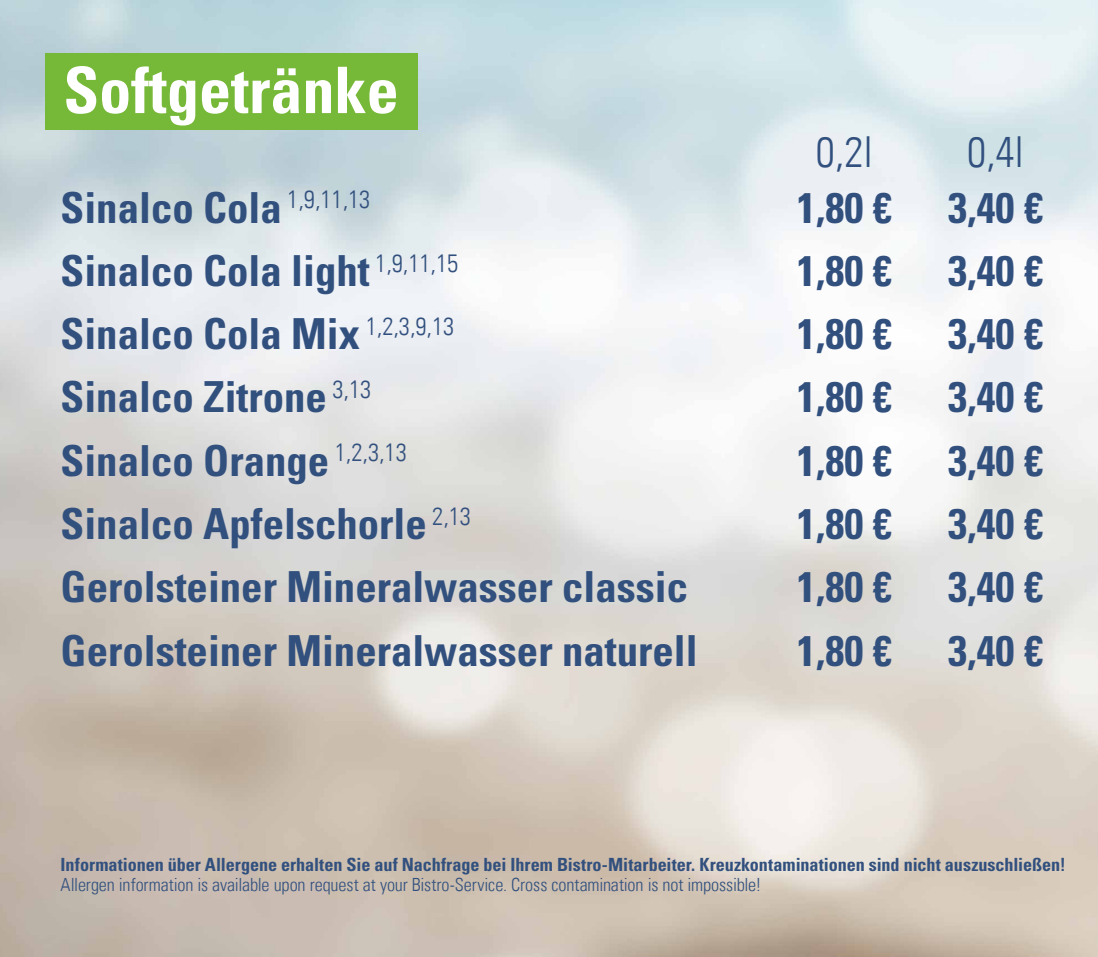
<style>
.page{position:relative;width:1098px;height:957px;background:#fff}
.page>*{position:absolute;margin:0;border:0;box-sizing:border-box;transform-origin:0 0}
.t1{font:700 condensed 64.12px "Univers LT Std";color:#fff}
.t2{font:700 condensed 42.75px "Univers LT Std";color:#32507e}
.t3{font:300 condensed 42.75px "Univers LT";color:#32507e}
.t4{font:700 condensed 18.15px "Univers LT Std";letter-spacing:-.005em;color:#32507e}
.t5{font:300 condensed 18.15px "Univers LT";letter-spacing:-.005em;color:#32507e}
</style>
<div class="page">
<img style="left:0;top:0;width:1097px;height:957px">
<div style="left:46px;top:53px;width:372px;height:77px;background:#76b837"></div>
<h1 class="t1" style="left:63px;top:51px;width:336px">Softgetränke</h1>
<p class="t3" style="left:815px;top:127px;width:58px">0,2l</p>
<p class="t3" style="left:966px;top:127px;width:58px">0,4l</p>
<p class="t2" style="left:61px;top:181px;width:311px">Sinalco Cola <sup>1,9,11,13</sup></p>
<p class="t2" style="left:796px;top:181px;width:96px">1,80 €</p>
<p class="t2" style="left:947px;top:181px;width:96px">3,40 €</p>
<p class="t2" style="left:61px;top:244px;width:399px">Sinalco Cola light <sup>1,9,11,15</sup></p>
<p class="t2" style="left:796px;top:244px;width:96px">1,80 €</p>
<p class="t2" style="left:947px;top:244px;width:96px">3,40 €</p>
<p class="t2" style="left:61px;top:308px;width:395px">Sinalco Cola Mix <sup>1,2,3,9,13</sup></p>
<p class="t2" style="left:796px;top:308px;width:96px">1,80 €</p>
<p class="t2" style="left:947px;top:308px;width:96px">3,40 €</p>
<p class="t2" style="left:61px;top:371px;width:312px">Sinalco Zitrone <sup>3,13</sup></p>
<p class="t2" style="left:796px;top:371px;width:96px">1,80 €</p>
<p class="t2" style="left:947px;top:371px;width:96px">3,40 €</p>
<p class="t2" style="left:61px;top:434px;width:347px">Sinalco Orange <sup>1,2,3,13</sup></p>
<p class="t2" style="left:796px;top:434px;width:96px">1,80 €</p>
<p class="t2" style="left:947px;top:434px;width:96px">3,40 €</p>
<p class="t2" style="left:61px;top:497px;width:412px">Sinalco Apfelschorle <sup>2,13</sup></p>
<p class="t2" style="left:796px;top:497px;width:96px">1,80 €</p>
<p class="t2" style="left:947px;top:497px;width:96px">3,40 €</p>
<p class="t2" style="left:61px;top:561px;width:628px">Gerolsteiner Mineralwasser classic</p>
<p class="t2" style="left:796px;top:561px;width:96px">1,80 €</p>
<p class="t2" style="left:947px;top:561px;width:96px">3,40 €</p>
<p class="t2" style="left:61px;top:624px;width:638px">Gerolsteiner Mineralwasser naturell</p>
<p class="t2" style="left:796px;top:624px;width:96px">1,80 €</p>
<p class="t2" style="left:947px;top:624px;width:96px">3,40 €</p>
<p class="t4" style="left:61px;top:853px;width:1006px">Informationen über Allergene erhalten Sie auf Nachfrage bei Ihrem Bistro-Mitarbeiter. Kreuzkontaminationen sind nicht auszuschließen!</p>
<p class="t5" style="left:61px;top:873px;width:702px">Allergen information is available upon request at your Bistro-Service. Cross contamination is not impossible!</p>
</div>
